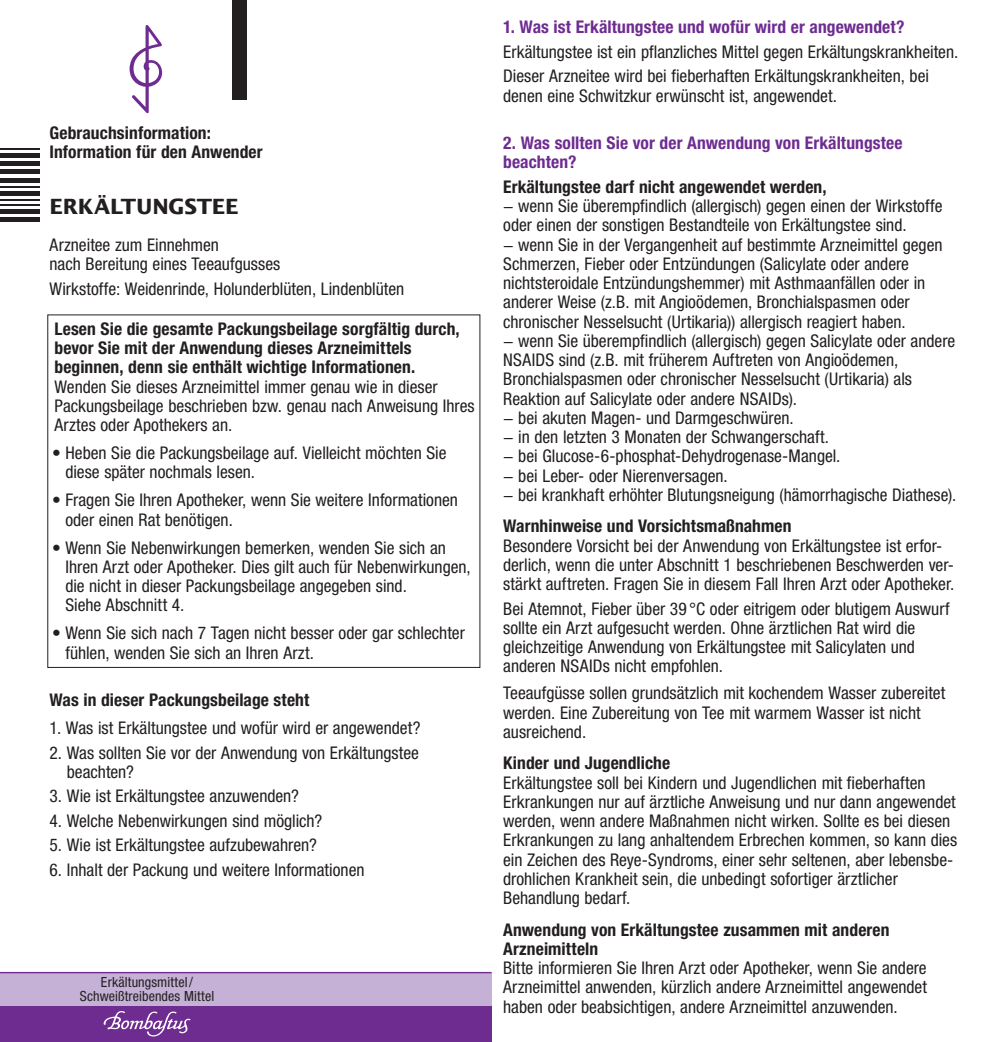
<style>
.page{position:relative;width:983px;height:1042px;background:#fff}
.page>*{position:absolute;margin:0;border:0;box-sizing:border-box;transform-origin:0 0}
.t1{font:700 21px "Lucida San";letter-spacing:-.01em;color:#231f20}
.t2{font:condensed 17.5px/19.2px "Helvetica Neue LT Std";color:#231f20}
.t3{font:700 condensed 17.5px/19.2px "Helvetica Neue LT Std";letter-spacing:.005em;color:#231f20}
.t4{font:700 condensed 17.5px/19.2px "Helvetica Neue LT Std";letter-spacing:.005em;color:#6e2c91}
.t5{font:condensed 14px/14px "Helvetica Neue LT Std";letter-spacing:.01em;color:#231f20;text-align:center}
</style>
<div class="page">
<div style="left:231px;top:0;width:15px;height:99px;background:#231f20"></div>
<div style="left:0;top:972px;width:491px;height:41px;background:#c4b1d5"></div>
<div style="left:0;top:1006px;width:491px;height:36px;background:#6e2c91"></div>
<hr style="left:0;top:972px;width:491px;height:1px;background:#6e2c91">
<svg style="left:103px;top:1011px;width:87px;height:25px"></svg>
<svg style="left:129px;top:25px;width:33px;height:88px"></svg>
<hr style="left:0;top:148px;width:40px;height:2px;background:#231f20">
<div style="left:0;top:153px;width:40px;height:5px;background:#231f20"></div>
<div style="left:0;top:161px;width:40px;height:5px;background:#231f20"></div>
<div style="left:0;top:169px;width:40px;height:5px;background:#231f20"></div>
<div style="left:0;top:178px;width:40px;height:5px;background:#231f20"></div>
<hr style="left:0;top:186px;width:40px;height:1px;background:#231f20">
<div style="left:0;top:191px;width:40px;height:5px;background:#231f20"></div>
<hr style="left:0;top:199px;width:40px;height:2px;background:#231f20">
<hr style="left:0;top:204px;width:40px;height:2px;background:#231f20">
<div style="left:0;top:209px;width:40px;height:5px;background:#231f20"></div>
<div style="left:0;top:217px;width:40px;height:5px;background:#231f20"></div>
<p class="t3" style="left:49px;top:123px;width:215px">Gebrauchsinformation:<br>Information für den Anwender</p>
<p class="t1" style="left:49px;top:193px;width:191px">ERKÄLTUNGSTEE</p>
<p class="t2" style="left:49px;top:235px;width:232px">Arzneitee zum Einnehmen<br>nach Bereitung eines Teeaufgusses</p>
<p class="t2" style="left:49px;top:279px;width:356px">Wirkstoffe: Weidenrinde, Holunderblüten, Lindenblüten</p>
<p class="t3" style="left:54px;top:319px;width:406px">Lesen Sie die gesamte Packungsbeilage sorgfältig durch, bevor Sie mit der Anwendung dieses Arzneimittels beginnen, denn sie enthält wichtige Informationen.</p>
<p class="t2" style="left:54px;top:377px;width:421px">Wenden Sie dieses Arzneimittel immer genau wie in dieser<br>Packungsbeilage beschrieben bzw. genau nach Anweisung Ihres<br>Arztes oder Apothekers an.</p>
<p class="t2" style="left:65px;top:443px;width:382px;text-indent:-13px">• Heben Sie die Packungsbeilage auf. Vielleicht möchten Sie diese später nochmals lesen.</p>
<p class="t2" style="left:65px;top:490px;width:394px;text-indent:-13px">• Fragen Sie Ihren Apotheker, wenn Sie weitere Informationen oder einen Rat benötigen.</p>
<p class="t2" style="left:65px;top:538px;width:407px;text-indent:-13px">• Wenn Sie Nebenwirkungen bemerken, wenden Sie sich an Ihren Arzt oder Apotheker. Dies gilt auch für Nebenwirkungen, die nicht in dieser Packungsbeilage angegeben sind.<br>Siehe Abschnitt 4.</p>
<p class="t2" style="left:65px;top:623px;width:401px;text-indent:-13px">• Wenn Sie sich nach 7 Tagen nicht besser oder gar schlechter fühlen, wenden Sie sich an Ihren Arzt.</p>
<p class="t3" style="left:49px;top:690px;width:261px">Was in dieser Packungsbeilage steht</p>
<p class="t2" style="left:49px;top:718px;width:372px">1. Was ist Erkältungstee und wofür wird er angewendet?</p>
<p class="t2" style="left:67px;top:742px;width:354px;text-indent:-17px">2. Was sollten Sie vor der Anwendung von Erkältungstee beachten?</p>
<p class="t2" style="left:49px;top:786px;width:251px">3. Wie ist Erkältungstee anzuwenden?</p>
<p class="t2" style="left:49px;top:811px;width:274px">4. Welche Nebenwirkungen sind möglich?</p>
<p class="t2" style="left:49px;top:835px;width:269px">5. Wie ist Erkältungstee aufzubewahren?</p>
<p class="t2" style="left:49px;top:860px;width:316px">6. Inhalt der Packung und weitere Informationen</p>
<p class="t5" style="left:80px;top:975px;width:136px">Erkältungsmittel/<br>Schweißtreibendes Mittel</p>
<p class="t4" style="left:503px;top:17px;width:402px">1. Was ist Erkältungstee und wofür wird er angewendet?</p>
<p class="t2" style="left:503px;top:39px;width:456px;line-height:24.5px">Erkältungstee ist ein pflanzliches Mittel gegen Erkältungskrankheiten.<br>Dieser Arzneitee wird bei fieberhaften Erkältungskrankheiten, bei</p>
<p class="t2" style="left:503px;top:86px;width:335px">denen eine Schwitzkur erwünscht ist, angewendet.</p>
<p class="t4" style="left:503px;top:133px;width:401px">2. Was sollten Sie vor der Anwendung von Erkältungstee beachten?</p>
<p class="t3" style="left:503px;top:177px;width:325px">Erkältungstee darf nicht angewendet werden,</p>
<p class="t2" style="left:503px;top:196px;width:454px">− wenn Sie überempfindlich (allergisch) gegen einen der Wirkstoffe oder einen der sonstigen Bestandteile von Erkältungstee sind.<br>− wenn Sie in der Vergangenheit auf bestimmte Arzneimittel gegen Schmerzen, Fieber oder Entzündungen (Salicylate oder andere nichtsteroidale Entzündungshemmer) mit Asthmaanfällen oder in anderer Weise (z.B. mit Angioödemen, Bronchialspasmen oder chronischer Nesselsucht (Urtikaria)) allergisch reagiert haben.<br>− wenn Sie überempfindlich (allergisch) gegen Salicylate oder andere NSAIDS sind (z.B. mit früherem Auftreten von Angioödemen, Bronchialspasmen oder chronischer Nesselsucht (Urtikaria) als Reaktion auf Salicylate oder andere NSAIDs).<br>− bei akuten Magen- und Darmgeschwüren.<br>− in den letzten 3 Monaten der Schwangerschaft.<br>− bei Glucose-6-phosphat-Dehydrogenase-Mangel.<br>− bei Leber- oder Nierenversagen.<br>− bei krankhaft erhöhter Blutungsneigung (hämorrhagische Diathese).</p>
<p class="t3" style="left:503px;top:516px;width:290px">Warnhinweise und Vorsichtsmaßnahmen</p>
<p class="t2" style="left:503px;top:535px;width:452px">Besondere Vorsicht bei der Anwendung von Erkältungstee ist erfor&shy;derlich, wenn die unter Abschnitt 1 beschriebenen Beschwerden ver&shy;stärkt auftreten. Fragen Sie in diesem Fall Ihren Arzt oder Apotheker.</p>
<p class="t2" style="left:503px;top:598px;width:448px">Bei Atemnot, Fieber über 39 °C oder eitrigem oder blutigem Auswurf sollte ein Arzt aufgesucht werden. Ohne ärztlichen Rat wird die gleichzeitige Anwendung von Erkältungstee mit Salicylaten und anderen NSAIDs nicht empfohlen.</p>
<p class="t2" style="left:503px;top:683px;width:443px">Teeaufgüsse sollen grundsätzlich mit kochendem Wasser zubereitet werden. Eine Zubereitung von Tee mit warmem Wasser ist nicht ausreichend.</p>
<p class="t3" style="left:503px;top:753px;width:169px">Kinder und Jugendliche</p>
<p class="t2" style="left:503px;top:772px;width:455px">Erkältungstee soll bei Kindern und Jugendlichen mit fieberhaften Erkrankungen nur auf ärztliche Anweisung und nur dann angewendet werden, wenn andere Maßnahmen nicht wirken. Sollte es bei diesen Erkrankungen zu lang anhaltendem Erbrechen kommen, so kann dies ein Zeichen des Reye-Syndroms, einer sehr seltenen, aber lebensbe&shy;drohlichen Krankheit sein, die unbedingt sofortiger ärztlicher Behandlung bedarf.</p>
<p class="t3" style="left:503px;top:919px;width:388px">Anwendung von Erkältungstee zusammen mit anderen<br>Arzneimitteln</p>
<p class="t2" style="left:503px;top:958px;width:425px;text-align:justify">Bitte informieren Sie Ihren Arzt oder Apotheker, wenn Sie andere Arzneimittel anwenden, kürzlich andere Arzneimittel angewendet haben oder beabsichtigen, andere Arzneimittel anzuwenden.</p>
</div>
